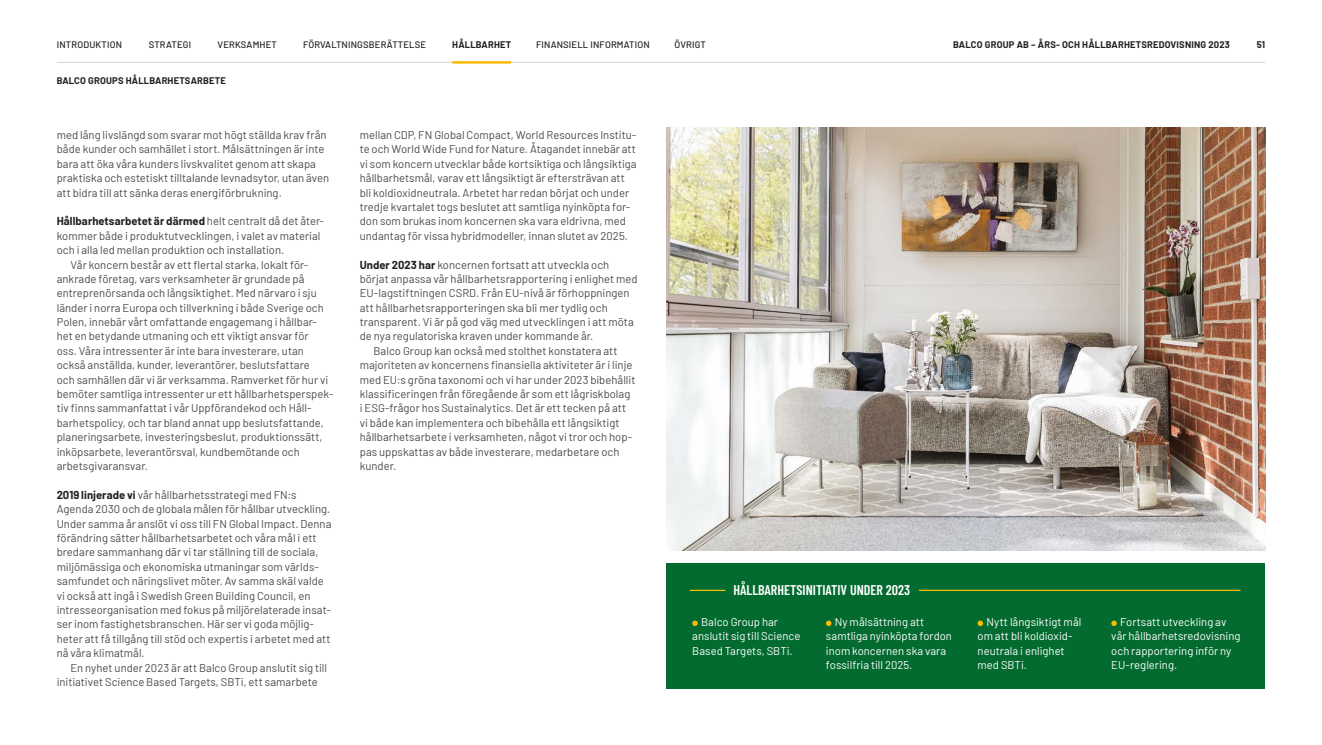
<style>
.page{position:relative;width:1322px;height:745px;background:#fff}
.page>*{position:absolute;margin:0;border:0;box-sizing:border-box;transform-origin:0 0}
.diagramrubrik{font:600 14px "Barlow Condensed";color:#fff}
.Brödtext_FV_9p_-_indrag{font:11.25px/14.4px "Barlow";color:#4a4a4a}
.Brödtext_FV_9p_-_fet_ingång{font:11.25px/14.4px "Barlow";color:#4a4a4a}
.Brödtext_FV_9p{font:11.25px/14.4px "Barlow";color:#fff}
.t1{font:700 9.38px "Barlow";letter-spacing:.02em;color:#231f20}
.t2{font:500 9.38px "Barlow";letter-spacing:.02em;color:#231f20}
.s1{font-weight:700;color:#231f20}
</style>
<div class="page">
<hr style="left:57px;top:62px;width:1208px;height:1px;background:#d1d2d4">
<hr style="left:452px;top:61px;width:59px;height:3px;background:#fabb00">
<img style="left:666px;top:128px;width:599px;height:422px">
<div style="left:666px;top:563px;width:599px;height:125px;background:#036b2f"></div>
<hr style="left:919px;top:589px;width:321px;height:1px;background:#fabb00">
<hr style="left:690px;top:589px;width:35px;height:1px;background:#fabb00">
<svg style="left:692px;top:620px;width:6px;height:5px"></svg>
<svg style="left:826px;top:620px;width:5px;height:5px"></svg>
<svg style="left:977px;top:620px;width:6px;height:5px"></svg>
<svg style="left:1111px;top:620px;width:6px;height:5px"></svg>
<p class="t2" style="left:57px;top:38px;width:67px">INTRODUKTION</p>
<p class="t2" style="left:149px;top:38px;width:44px">STRATEGI</p>
<p class="t2" style="left:218px;top:38px;width:61px">VERKSAMHET</p>
<p class="t2" style="left:303px;top:38px;width:125px">FÖRVALTNINGSBERÄTTELSE</p>
<p class="t1" style="left:452px;top:38px;width:60px">HÅLLBARHET</p>
<p class="t2" style="left:536px;top:38px;width:115px">FINANSIELL INFORMATION</p>
<p class="t2" style="left:674px;top:38px;width:33px">ÖVRIGT</p>
<p class="t1" style="left:953px;top:38px;width:278px">BALCO GROUP AB – ÅRS- OCH HÅLLBARHETSREDOVISNING 2023</p>
<p class="t1" style="left:1257px;top:38px;width:10px">51</p>
<p class="t1" style="left:57px;top:73px;width:171px">BALCO GROUPS HÅLLBARHETSARBETE</p>
<p class="Brödtext_FV_9p_-_indrag" style="left:57px;top:127px;width:274px">med lång livslängd som svarar mot högt ställda krav från både kunder och samhället i stort. Målsättningen är inte bara att öka våra kunders livskvalitet genom att skapa praktiska och estetiskt tilltalande levnadsytor, utan även att bidra till att sänka deras energiförbrukning.</p>
<p class="Brödtext_FV_9p_-_fet_ingång" style="left:57px;top:213px;width:269px"><span class="s1">Hållbarhetsarbetet är därmed</span> helt centralt då det åter&shy;kommer både i produktutvecklingen, i valet av material och i alla led mellan produktion och installation.</p>
<p class="Brödtext_FV_9p_-_indrag" style="left:57px;top:256px;width:278px;text-indent:14px">Vår koncern består av ett flertal starka, lokalt för&shy;ankrade företag, vars verksamheter är grundade på entreprenörsanda och långsiktighet. Med närvaro i sju länder i norra Europa och tillverkning i både Sverige och Polen, innebär vårt omfattande engagemang i hållbar&shy;het en betydande utmaning och ett viktigt ansvar för<br>oss. Våra intressenter är inte bara investerare, utan också anställda, kunder, leverantörer, beslutsfattare<br>och samhällen där vi är verksamma. Ramverket för hur vi bemöter samtliga intressenter ur ett hållbarhetsperspek&shy;tiv finns sammanfattat i vår Uppförandekod och Håll&shy;barhetspolicy, och tar bland annat upp beslutsfattande, planeringsarbete, investeringsbeslut, produktionssätt, inköpsarbete, leverantörsval, kundbemötande och arbetsgivaransvar.</p>
<p class="Brödtext_FV_9p_-_fet_ingång" style="left:57px;top:486px;width:276px"><span class="s1">2019 linjerade vi</span> vår hållbarhetsstrategi med FN:s Agenda 2030 och de globala målen för hållbar utveckling.<br>Under samma år anslöt vi oss till FN Global Impact. Denna förändring sätter hållbarhetsarbetet och våra mål i ett bredare sammanhang där vi tar ställning till de sociala, miljömässiga och ekonomiska utmaningar som världs&shy;samfundet och näringslivet möter. Av samma skäl valde vi också att ingå i Swedish Green Building Council, en intresseorganisation med fokus på miljörelaterade insat&shy;ser inom fastighetsbranschen. Här ser vi goda möjlig&shy;heter att få tillgång till stöd och expertis i arbetet med att nå våra klimatmål.</p>
<p class="Brödtext_FV_9p_-_indrag" style="left:57px;top:659px;width:272px;text-indent:14px">En nyhet under 2023 är att Balco Group anslutit sig till initiativet Science Based Targets, SBTi, ett samarbete</p>
<p class="Brödtext_FV_9p_-_indrag" style="left:360px;top:127px;width:278px">mellan CDP, FN Global Compact, World Resources Institu&shy;te och World Wide Fund for Nature. Åtagandet innebär att vi som koncern utvecklar både kortsiktiga och långsiktiga hållbarhetsmål, varav ett långsiktigt är eftersträvan att bli koldioxidneutrala. Arbetet har redan börjat och under tredje kvartalet togs beslutet att samtliga nyinköpta for&shy;don som brukas inom koncernen ska vara eldrivna, med undantag för vissa hybridmodeller, innan slutet av 2025.</p>
<p class="Brödtext_FV_9p_-_fet_ingång" style="left:360px;top:256px;width:279px"><span class="s1">Under 2023 har</span> koncernen fortsatt att utveckla och börjat anpassa vår hållbarhetsrapportering i enlighet med EU-lagstiftningen CSRD. Från EU-nivå är förhoppningen att hållbarhetsrapporteringen ska bli mer tydlig och transparent. Vi är på god väg med utvecklingen i att möta de nya regulatoriska kraven under kommande år.</p>
<p class="Brödtext_FV_9p_-_indrag" style="left:360px;top:342px;width:277px;text-indent:14px">Balco Group kan också med stolthet konstatera att majoriteten av koncernens finansiella aktiviteter är i linje med EU:s gröna taxonomi och vi har under 2023 bibehållit klassificeringen från föregående år som ett lågriskbolag i ESG-frågor hos Sustainalytics. Det är ett tecken på att vi både kan implementera och bibehålla ett långsiktigt hållbarhetsarbete i verksamheten, något vi tror och hop&shy;pas uppskattas av både investerare, medarbetare och kunder.</p>
<p class="diagramrubrik" style="left:733px;top:580px;width:178px">HÅLLBARHETSINITIATIV UNDER 2023</p>
<p class="Brödtext_FV_9p" style="left:692px;top:613px;width:110px;text-indent:9px">Balco Group har anslutit sig till Science<br>Based Targets, SBTi.</p>
<p class="Brödtext_FV_9p" style="left:826px;top:613px;width:128px;text-indent:9px">Ny målsättning att samtliga nyinköpta fordon inom koncernen ska vara fossilfria till 2025.</p>
<p class="Brödtext_FV_9p" style="left:977px;top:613px;width:105px;text-indent:9px">Nytt långsiktigt mål om att bli koldioxid&shy;neutrala i enlighet med SBTi.</p>
<p class="Brödtext_FV_9p" style="left:1111px;top:613px;width:131px;text-indent:9px">Fortsatt utveckling av vår hållbarhetsredovisning och rapportering inför ny<br>EU-reglering.</p>
</div>
